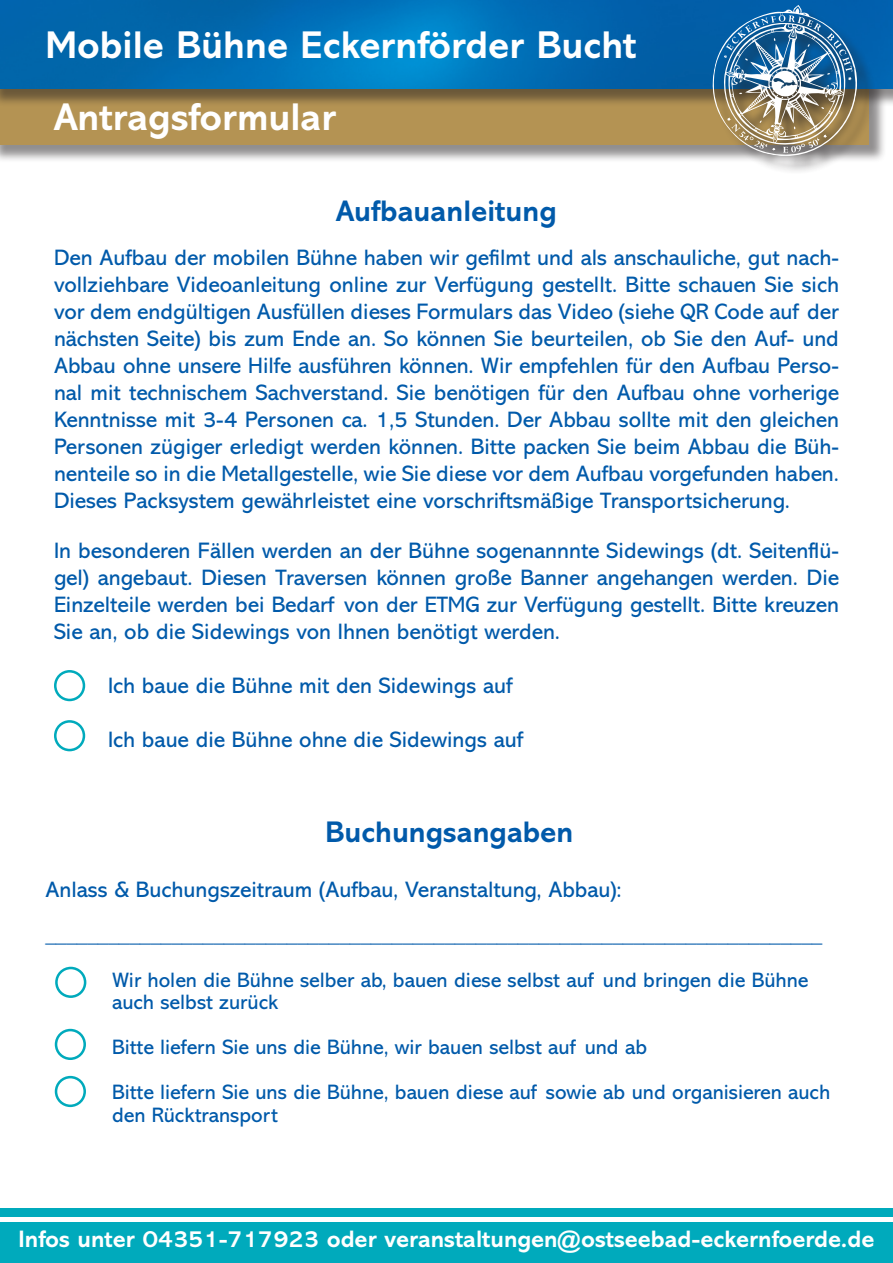
<style>
.page{position:relative;width:893px;height:1263px;background:#fff}
.page>*{position:absolute;margin:0;border:0;box-sizing:border-box;transform-origin:0 0}
.t1{font:700 39px "Abadi MT Pro";color:#fff}
.t2{font:700 30px "Abadi MT Pro";color:#015aaa}
.t3{font:700 24px "Abadi MT Pro";color:#fff}
.t4{font:22.5px/27px "Abadi MT Pro";color:#015aaa;text-align:justify}
.t5{font:21px/22.5px "Abadi MT Pro";color:#015aaa}
</style>
<div class="page">
<div style="left:0;top:43px;width:887px;height:120px;background:#231f20;opacity:.5"></div>
<div style="left:0;top:41px;width:868px;height:103px;background:#b49353"></div>
<div style="left:0;top:2px;width:893px;height:105px;background:#231f20;opacity:.5"></div>
<img style="left:0;top:0;width:893px;height:88px">
<div style="left:715px;top:8px;width:161px;height:166px;background:#231f20;opacity:.75"></div>
<svg style="left:711px;top:5px;width:147px;height:155px;background:#708a98"></svg>
<div style="left:55px;top:967px;width:31px;height:31px;border:3px solid #00aabc;border-radius:50%"></div>
<div style="left:55px;top:1029px;width:31px;height:31px;border:3px solid #00aabc;border-radius:50%"></div>
<div style="left:55px;top:1076px;width:31px;height:31px;border:3px solid #00aabc;border-radius:50%"></div>
<div style="left:0;top:1209px;width:893px;height:54px;background:#00aabc"></div>
<div style="left:0;top:1217px;width:893px;height:5px;background:#fff"></div>
<div style="left:54px;top:670px;width:31px;height:31px;border:3px solid #00aabc;border-radius:50%"></div>
<div style="left:54px;top:720px;width:31px;height:31px;border:3px solid #00aabc;border-radius:50%"></div>
<p class="t1" style="left:45px;top:22px;width:593px">Mobile Bühne Eckernförder Bucht</p>
<p class="t1" style="left:54px;top:94px;width:284px">Antragsformular</p>
<p class="t2" style="left:336px;top:193px;width:222px">Aufbauanleitung</p>
<p class="t4" style="left:54px;top:244px;width:787px">Den Aufbau der mobilen Bühne haben wir gefilmt und als anschauliche, gut nach&shy;vollziehbare Videoanleitung online zur Verfügung gestellt. Bitte schauen Sie sich vor dem endgültigen Ausfüllen dieses Formulars das Video (siehe QR Code auf der nächsten Seite) bis zum Ende an. So können Sie beurteilen, ob Sie den Auf- und Abbau ohne unsere Hilfe ausführen können. Wir empfehlen für den Aufbau Perso&shy;nal mit technischem Sachverstand. Sie benötigen für den Aufbau ohne vorherige Kenntnisse mit 3-4 Personen ca. 1,5 Stunden. Der Abbau sollte mit den gleichen Personen zügiger erledigt werden können. Bitte packen Sie beim Abbau die Büh&shy;nenteile so in die Metallgestelle, wie Sie diese vor dem Aufbau vorgefunden haben.<br>Dieses Packsystem gewährleistet eine vorschriftsmäßige Transportsicherung.</p>
<p class="t4" style="left:54px;top:537px;width:786px">In besonderen Fällen werden an der Bühne sogenannnte Sidewings (dt. Seitenflü&shy;gel) angebaut. Diesen Traversen können große Banner angehangen werden. Die Einzelteile werden bei Bedarf von der ETMG zur Verfügung gestellt. Bitte kreuzen Sie an, ob die Sidewings von Ihnen benötigt werden.</p>
<p class="t4" style="left:108px;top:672px;width:406px">Ich baue die Bühne mit den Sidewings auf</p>
<p class="t4" style="left:108px;top:726px;width:417px">Ich baue die Bühne ohne die Sidewings auf</p>
<p class="t2" style="left:325px;top:815px;width:249px">Buchungsangaben</p>
<p class="t4" style="left:45px;top:876px;width:578px">Anlass &amp; Buchungszeitraum (Aufbau, Veranstaltung, Abbau):</p>
<p class="t5" style="left:45px;top:924px;width:778px">__________________________________________________________________________</p>
<p class="t5" style="left:112px;top:969px;width:698px">Wir holen die Bühne selber ab, bauen diese selbst auf und bringen die Bühne auch selbst zurück</p>
<p class="t5" style="left:112px;top:1036px;width:537px">Bitte liefern Sie uns die Bühne, wir bauen selbst auf und ab</p>
<p class="t5" style="left:112px;top:1081px;width:720px">Bitte liefern Sie uns die Bühne, bauen diese auf sowie ab und organisieren auch den Rücktransport</p>
<p class="t3" style="left:19px;top:1225px;width:857px">Infos unter 04351-717923 oder veranstaltungen@ostseebad-eckernfoerde.de</p>
</div>
